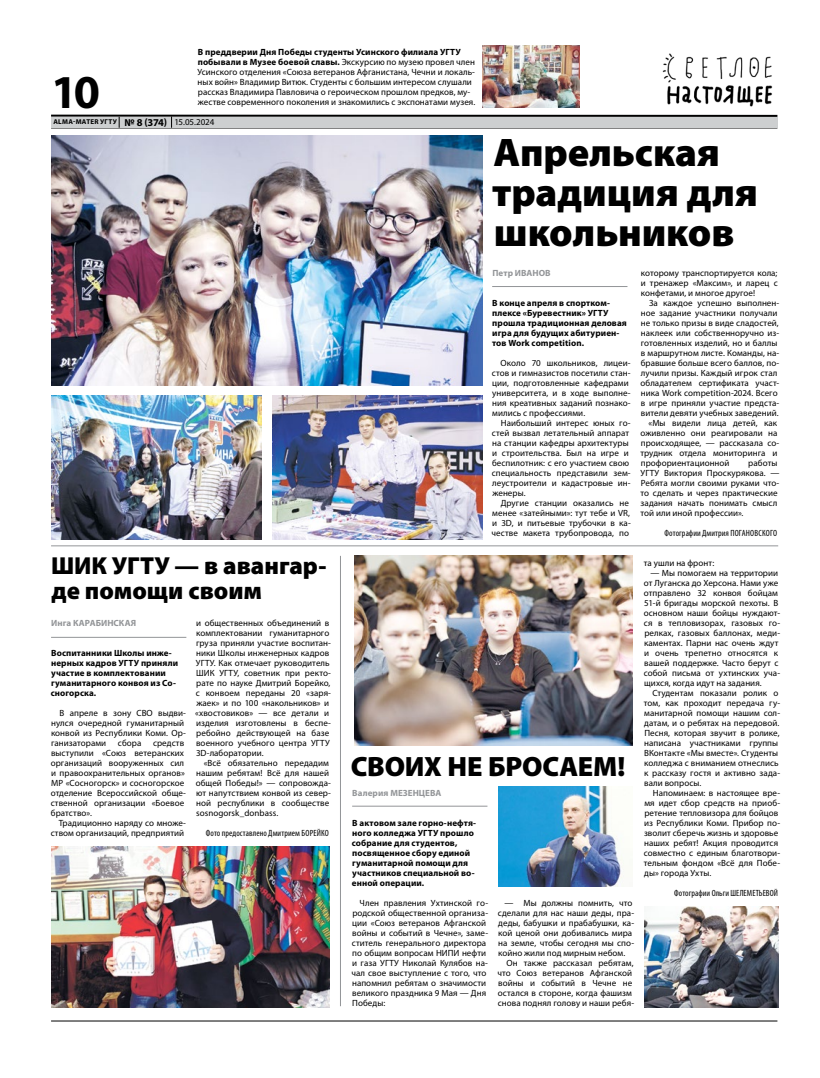
<style>
.page{position:relative;width:820px;height:1078px;background:#fff}
.page>*{position:absolute;margin:0;border:0;box-sizing:border-box;transform-origin:0 0}
.t1{font:700 47.4px "Myriad Pro";color:#000}
.t2{font:900 40px/40px "Myriad Pro";letter-spacing:-.005em;color:#000}
.t3{font:900 28px "Myriad Pro";letter-spacing:-.01em;color:#000}
.t4{font:900 24.6px/24.6px "Myriad Pro";color:#000}
.t5{font:9px/10px "Myriad Pro";letter-spacing:.005em;color:#000}
.t6{font:700 9px/10px "Myriad Pro";letter-spacing:.01em;color:#000}
.t7{font:condensed 9px "Myriad Pro";letter-spacing:.01em;color:#000}
.t8{font:700 9px "Myriad Pro";letter-spacing:.005em;color:#939598}
.t9{font:700 7px "Myriad Pro";letter-spacing:.04em;color:#000}
.s1{font-weight:700}
.s2{font-size:10.5px}
.s3{font-weight:400;font-size:9px}
</style>
<div class="page">
<hr style="left:51px;top:128px;width:726px;height:1px;background:#000">
<hr style="left:51px;top:115px;width:726px;height:2px;background:#000">
<div style="left:51px;top:117px;width:726px;height:11px;background:#cdcfd0"></div>
<svg style="left:171px;top:116px;width:1px;height:12px"></svg>
<hr style="left:51px;top:1020px;width:726px;height:1px;background:#000">
<img style="left:662px;top:53px;width:111px;height:54px">
<img style="left:51px;top:846px;width:278px;height:160px">
<img style="left:354px;top:555px;width:278px;height:190px">
<img style="left:498px;top:786px;width:126px;height:99px">
<img style="left:644px;top:906px;width:133px;height:100px">
<hr style="left:51px;top:545px;width:726px;height:1px;background:#939598">
<img style="left:51px;top:136px;width:431px;height:250px">
<img style="left:51px;top:395px;width:210px;height:144px">
<img style="left:272px;top:395px;width:210px;height:144px">
<hr style="left:340px;top:555px;width:1px;height:450px;background:#939598">
<img style="left:482px;top:46px;width:97px;height:61px">
<hr style="left:492px;top:286px;width:135px;height:1px;background:#939598">
<hr style="left:51px;top:637px;width:135px;height:1px;background:#939598">
<hr style="left:352px;top:805px;width:135px;height:1px;background:#939598">
<p class="t5" style="left:197px;top:47px;width:279px"><span class="s1">В преддверии Дня Победы студенты Усинского филиала УГТУ побывали в Музее боевой славы.</span> Экскурсию по музею провел член Усинского отделения «Союза ветеранов Афганистана, Чечни и локаль&shy;ных войн» Владимир Витюк. Студенты с большим интересом слушали рассказ Владимира Павловича о героическом прошлом предков, му&shy;жестве современного поколения и знакомились с экспонатами музея.</p>
<h1 class="t1" style="left:51px;top:61px;width:50px">10</h1>
<p class="t9" style="left:53px;top:117px;width:162px">ALMA-MATER УГТУ <span class="s2">№ 8 (374)</span> <span class="s3">15.05.2024</span></p>
<h2 class="t2" style="left:492px;top:132px;width:267px">Апрельская традиция для школьников</h2>
<p class="t8" style="left:492px;top:266px;width:60px">Петр ИВАНОВ</p>
<p class="t6" style="left:492px;top:297px;width:136px">В конце апреля в спортком&shy;плексе «Буревестник» УГТУ прошла традиционная деловая игра для будущих абитуриен&shy;тов Work competition.</p>
<p class="t5" style="left:491px;top:357px;width:140px;text-indent:9px">Около 70 школьников, лицеи&shy;стов и гимназистов посетили стан&shy;ции, подготовленные кафедрами университета, и в ходе выполне&shy;ния креативных заданий познако&shy;мились с профессиями.</p>
<p class="t5" style="left:491px;top:417px;width:140px;text-indent:9px">Наибольший интерес юных го&shy;стей вызвал летательный аппарат на станции кафедры архитектуры и строительства. Был на игре и беспилотник: с его участием свою специальность представили зем&shy;леустроители и кадастровые ин&shy;женеры.</p>
<p class="t5" style="left:491px;top:497px;width:141px;text-indent:9px">Другие станции оказались не менее «затейными»: тут тебе и VR, и 3D, и питьевые трубочки в ка&shy;честве макета трубопровода, по</p>
<p class="t5" style="left:640px;top:267px;width:138px;text-align:justify">которому транспортируется кола; и тренажер «Максим», и ларец с конфетами, и многое другое!</p>
<p class="t5" style="left:648px;top:297px;width:132px">За каждое успешно выполнен-</p>
<p class="t5" style="left:640px;top:307px;width:138px">ное задание участники получали</p>
<p class="t5" style="left:640px;top:317px;width:139px">не только призы в виде сладостей,</p>
<p class="t5" style="left:640px;top:327px;width:140px">наклеек или собственноручно из-</p>
<p class="t5" style="left:640px;top:337px;width:138px">готовленных изделий, но и баллы</p>
<p class="t5" style="left:640px;top:347px;width:140px">в маршрутном листе. Команды, на-</p>
<p class="t5" style="left:640px;top:357px;width:140px">бравшие больше всего баллов, по-</p>
<p class="t5" style="left:640px;top:367px;width:138px">лучили призы. Каждый игрок стал</p>
<p class="t5" style="left:640px;top:377px;width:140px">обладателем сертификата участ-</p>
<p class="t5" style="left:640px;top:387px;width:138px">ника Work competition-2024. Всего</p>
<p class="t5" style="left:640px;top:397px;width:140px">в игре приняли участие предста-</p>
<p class="t5" style="left:640px;top:407px;width:139px">вители девяти учебных заведений.</p>
<p class="t5" style="left:648px;top:417px;width:130px">«Мы видели лица детей, как</p>
<p class="t5" style="left:640px;top:427px;width:138px">оживленно они реагировали на</p>
<p class="t5" style="left:640px;top:437px;width:140px">происходящее, — рассказала со-</p>
<p class="t5" style="left:640px;top:447px;width:138px">трудник отдела мониторинга и</p>
<p class="t5" style="left:640px;top:457px;width:90px">профориентационной</p>
<p class="t5" style="left:640px;top:457px;width:141px;text-indent:108px">работы<br>УГТУ Виктория Проскурякова. —<br>Ребята могли своими руками что&shy;то сделать и через практические задания начать понимать смысл той или иной профессии».</p>
<p class="t7" style="left:664px;top:527px;width:114px">Фотографии Дмитрия ПОГАНОВСКОГО</p>
<h3 class="t4" style="left:51px;top:554px;width:277px">ШИК УГТУ — в авангар&shy;де помощи своим</h3>
<p class="t8" style="left:51px;top:617px;width:86px">Инга КАРАБИНСКАЯ</p>
<p class="t6" style="left:51px;top:647px;width:129px">Воспитанники Школы инже&shy;нерных кадров УГТУ приняли участие в комплектовании гуманитарного конвоя из Со&shy;сногорска.</p>
<p class="t5" style="left:51px;top:707px;width:136px;text-indent:9px">В апреле в зону СВО выдви&shy;нулся очередной гуманитарный конвой из Республики Коми. Ор&shy;ганизаторами</p>
<p class="t5" style="left:118px;top:737px;width:25px">сбора</p>
<p class="t5" style="left:51px;top:737px;width:137px;text-indent:102px">средств выступили «Союз ветеранских организаций вооруженных сил и правоохранительных органов»<br>МР «Сосногорск» и сосногорское отделение Всероссийской обще&shy;ственной организации «Боевое братство».</p>
<p class="t5" style="left:51px;top:817px;width:137px;text-align:right">Традиционно наряду со множе&shy;ством организаций, предприятий</p>
<p class="t5" style="left:195px;top:617px;width:137px">и общественных объединений в комплектовании гуманитарного груза приняли участие воспитан&shy;ники Школы инженерных кадров<br>УГТУ. Как отмечает руководитель<br>ШИК УГТУ, советник при ректо&shy;рате по науке Дмитрий Борейко, с конвоем переданы 20 «заря&shy;жаек» и по 100 «накольников» и «хвостовиков» — все детали и изделия изготовлены в беспе&shy;ребойно действующей на базе военного учебного центра УГТУ<br>3D-лаборатории.</p>
<p class="t5" style="left:196px;top:757px;width:137px;text-indent:8px">«Всё обязательно передадим нашим ребятам! Всё для нашей общей Победы!» — сопровожда&shy;ют напутствием конвой из север&shy;ной республики в сообществе sosnogorsk_donbass.</p>
<p class="t7" style="left:206px;top:827px;width:124px">Фото предоставлено Дмитрием БОРЕЙКО</p>
<h3 class="t3" style="left:351px;top:750px;width:276px">СВОИХ НЕ БРОСАЕМ!</h3>
<p class="t8" style="left:352px;top:787px;width:91px">Валерия МЕЗЕНЦЕВА</p>
<p class="t6" style="left:351px;top:817px;width:126px">В актовом зале горно-нефтя&shy;ного колледжа УГТУ прошло собрание для студентов, посвященное сбору единой гуманитарной помощи для участников специальной во&shy;енной операции.</p>
<p class="t5" style="left:351px;top:897px;width:138px;text-indent:8px">Член правления Ухтинской го&shy;родской общественной организа&shy;ции «Союз ветеранов Афганской войны и событий в Чечне», заме&shy;ститель генерального директора по общим вопросам НИПИ нефти и газа УГТУ Николай Кулябов на&shy;чал свое выступление с того, что напомнил ребятам о значимости великого праздника 9 Мая — Дня<br>Победы:</p>
<p class="t5" style="left:504px;top:897px;width:129px">— Мы должны помнить, что</p>
<p class="t5" style="left:497px;top:907px;width:138px">сделали для нас наши деды, пра-</p>
<p class="t5" style="left:498px;top:917px;width:137px">деды, бабушки и прабабушки, ка-</p>
<p class="t5" style="left:498px;top:927px;width:136px">кой ценой они добивались мира</p>
<p class="t5" style="left:498px;top:937px;width:137px">на земле, чтобы сегодня мы спо-</p>
<p class="t5" style="left:498px;top:947px;width:129px">койно жили под мирным небом.</p>
<p class="t5" style="left:506px;top:957px;width:128px">Он также рассказал ребятам,</p>
<p class="t5" style="left:497px;top:967px;width:136px">что Союз ветеранов Афганской</p>
<p class="t5" style="left:498px;top:977px;width:136px">войны и событий в Чечне не</p>
<p class="t5" style="left:497px;top:987px;width:135px">остался в стороне, когда фашизм</p>
<p class="t5" style="left:497px;top:997px;width:138px">снова поднял голову и наши ребя-</p>
<p class="t5" style="left:643px;top:557px;width:72px">та ушли на фронт:</p>
<p class="t5" style="left:643px;top:567px;width:138px;text-indent:7px">— Мы помогаем на территории от Луганска до Херсона. Нами уже отправлено 32 конвоя бойцам<br>51-й бригады морской пехоты. В основном наши бойцы нуждают&shy;ся в тепловизорах, газовых го&shy;релках, газовых баллонах, меди&shy;каментах. Парни нас очень ждут и очень трепетно относятся к вашей поддержке. Часто берут с собой письма от ухтинских уча&shy;щихся, когда идут на задания.</p>
<p class="t5" style="left:643px;top:687px;width:138px;text-indent:9px">Студентам показали ролик о том, как проходит передача гу&shy;манитарной помощи нашим сол&shy;датам, и о ребятах на передовой.<br>Песня, которая звучит в ролике, написана участниками группы<br>ВКонтакте «Мы вместе». Студенты колледжа с вниманием отнеслись к рассказу гостя и активно зада&shy;вали вопросы.</p>
<p class="t5" style="left:643px;top:787px;width:138px;text-indent:9px">Напоминаем: в настоящее вре&shy;мя идет сбор средств на приоб&shy;ретение тепловизора для бойцов из Республики Коми. Прибор по&shy;зволит сберечь жизнь и здоровье наших ребят! Акция проводится совместно с единым благотвори&shy;тельным фондом «Всё для Побе&shy;ды» города Ухты.</p>
<p class="t7" style="left:674px;top:887px;width:105px">Фотографии Ольги ШЕЛЕМЕТЬЕВОЙ</p>
</div>
